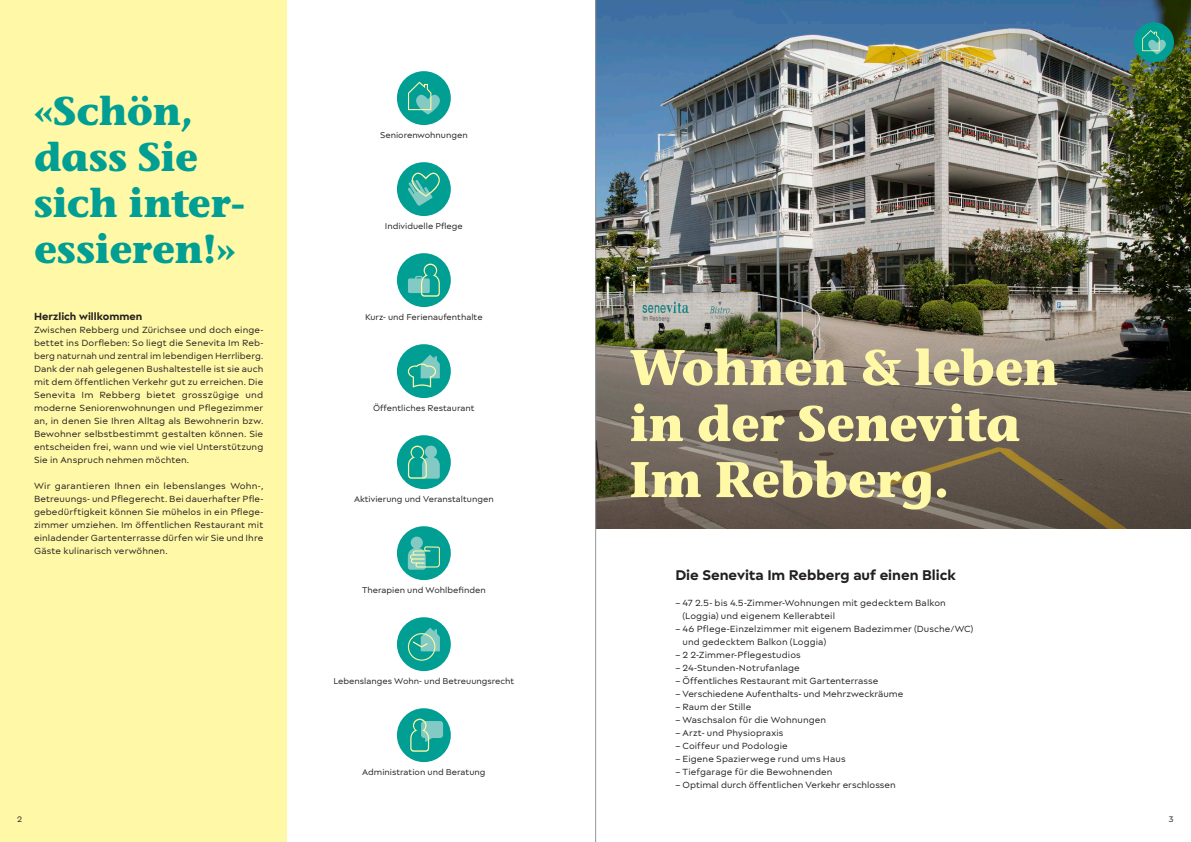
<style>
.page{position:relative;width:1191px;height:842px;background:#fff}
.page>*{position:absolute;margin:0;border:0;box-sizing:border-box;transform-origin:0 0}
.t1{font:700 50px/56px "Stone Informal ITC Pro";letter-spacing:-.005em;color:#fff8a6}
.t2{font:700 40px/46px "Stone Informal ITC Pro";letter-spacing:-.005em;color:#009e93}
.Untertitel_2{font:700 15px "Matteo";color:#231f20}
.Untertitel{font:700 11px "Matteo";letter-spacing:.005em;color:#231f20}
.Lauftext_Block{font:9.5px/13px "Matteo";letter-spacing:.01em;color:#231f20;text-align:justify}
.t3{font:9px "Matteo";color:#231f20}
.t4{font:8.5px "Matteo";color:#231f20}
</style>
<div class="page">
<div style="left:0;top:0;width:286px;height:842px;background:#fff8a6"></div>
<img style="left:596px;top:0;width:595px;height:281px">
<img style="left:596px;top:281px;width:595px;height:247px">
<div style="left:1134px;top:22px;width:40px;height:40px;background:#009e93;border-radius:50%"></div>
<svg style="left:1142px;top:30px;width:24px;height:24px"></svg>
<div style="left:397px;top:344px;width:54px;height:54px;background:#009e93;border-radius:50%"></div>
<svg style="left:408px;top:355px;width:32px;height:33px"></svg>
<div style="left:397px;top:526px;width:54px;height:54px;background:#009e93;border-radius:50%"></div>
<svg style="left:408px;top:537px;width:32px;height:33px"></svg>
<div style="left:397px;top:617px;width:54px;height:54px;background:#009e93;border-radius:50%"></div>
<svg style="left:408px;top:628px;width:32px;height:33px"></svg>
<div style="left:397px;top:708px;width:54px;height:54px;background:#009e93;border-radius:50%"></div>
<svg style="left:410px;top:719px;width:33px;height:33px"></svg>
<div style="left:397px;top:71px;width:54px;height:54px;background:#009e93;border-radius:50%"></div>
<svg style="left:408px;top:82px;width:32px;height:33px"></svg>
<div style="left:397px;top:162px;width:54px;height:54px;background:#009e93;border-radius:50%"></div>
<svg style="left:408px;top:172px;width:32px;height:34px"></svg>
<div style="left:397px;top:253px;width:54px;height:54px;background:#009e93;border-radius:50%"></div>
<svg style="left:408px;top:264px;width:32px;height:33px"></svg>
<div style="left:397px;top:435px;width:54px;height:54px;background:#009e93;border-radius:50%"></div>
<svg style="left:408px;top:445px;width:32px;height:34px"></svg>
<hr style="left:595px;top:0;width:1px;height:842px;background:#939598">
<p class="t2" style="left:34px;top:88px;width:213px">«Schön, dass Sie sich inter&shy;essieren!»</p>
<p class="Untertitel" style="left:34px;top:310px;width:110px">Herzlich willkommen</p>
<p class="Lauftext_Block" style="left:34px;top:323px;width:231px">Zwischen Rebberg und Zürichsee und doch einge&shy;bettet ins Dorfleben: So liegt die Senevita Im Reb&shy;berg naturnah und zentral im lebendigen Herrliberg.<br>Dank der nah gelegenen Bushaltestelle ist sie auch mit dem öffentlichen Verkehr gut zu erreichen. Die Senevita Im Rebberg bietet grosszügige und moderne Seniorenwohnungen und Pflegezimmer an, in denen Sie Ihren Alltag als Bewohnerin bzw.<br>Bewohner selbstbestimmt gestalten können. Sie entscheiden frei, wann und wie viel Unterstützung Sie in Anspruch nehmen möchten.</p>
<p class="Lauftext_Block" style="left:34px;top:479px;width:231px">Wir garantieren Ihnen ein lebenslanges Wohn-, Betreuungs- und Pflegerecht. Bei dauerhafter Pfle&shy;gebedürftigkeit können Sie mühelos in ein Pflege&shy;zimmer umziehen. Im öffentlichen Restaurant mit einladender Gartenterrasse dürfen wir Sie und Ihre Gäste kulinarisch verwöhnen.</p>
<p class="t3" style="left:380px;top:130px;width:89px">Seniorenwohnungen</p>
<p class="t3" style="left:385px;top:221px;width:79px">Individuelle Pflege</p>
<p class="t3" style="left:365px;top:312px;width:119px">Kurz- und Ferienaufenthalte</p>
<p class="t3" style="left:373px;top:403px;width:103px">Öffentliches Restaurant</p>
<p class="t3" style="left:354px;top:494px;width:141px">Aktivierung und Veranstaltungen</p>
<p class="t3" style="left:362px;top:585px;width:125px">Therapien und Wohlbefinden</p>
<p class="t3" style="left:333px;top:676px;width:182px">Lebenslanges Wohn- und Betreuungsrecht</p>
<p class="t3" style="left:362px;top:767px;width:125px">Administration und Beratung</p>
<p class="t1" style="left:629px;top:340px;width:430px">Wohnen &amp; leben in der Senevita</p>
<p class="t1" style="left:629px;top:452px;width:321px">Im Rebberg.</p>
<p class="Untertitel_2" style="left:675px;top:566px;width:282px">Die Senevita Im Rebberg auf einen Blick</p>
<p class="Lauftext_Block" style="left:682px;top:596px;width:265px;text-indent:-7px">– 47 2.5- bis 4.5-Zimmer-Wohnungen mit gedecktem Balkon (Loggia) und eigenem Kellerabteil</p>
<p class="Lauftext_Block" style="left:682px;top:622px;width:292px;text-indent:-7px">– 46 Pflege-Einzelzimmer mit eigenem Badezimmer (Dusche/WC) und gedecktem Balkon (Loggia)</p>
<p class="Lauftext_Block" style="left:675px;top:648px;width:127px">– 2 2-Zimmer-Pflegestudios</p>
<p class="Lauftext_Block" style="left:675px;top:661px;width:126px">– 24-Stunden-Notrufanlage</p>
<p class="Lauftext_Block" style="left:675px;top:674px;width:204px">– Öffentliches Restaurant mit Gartenterrasse</p>
<p class="Lauftext_Block" style="left:675px;top:687px;width:230px">– Verschiedene Aufenthalts- und Mehrzweckräume</p>
<p class="Lauftext_Block" style="left:675px;top:700px;width:77px">– Raum der Stille</p>
<p class="Lauftext_Block" style="left:675px;top:713px;width:152px">– Waschsalon für die Wohnungen</p>
<p class="Lauftext_Block" style="left:675px;top:726px;width:110px">– Arzt- und Physiopraxis</p>
<p class="Lauftext_Block" style="left:675px;top:739px;width:114px">– Coiffeur und Podologie</p>
<p class="Lauftext_Block" style="left:675px;top:752px;width:172px">– Eigene Spazierwege rund ums Haus</p>
<p class="Lauftext_Block" style="left:675px;top:765px;width:159px">– Tiefgarage für die Bewohnenden</p>
<p class="Lauftext_Block" style="left:675px;top:778px;width:222px">– Optimal durch öffentlichen Verkehr erschlossen</p>
<p class="t4" style="left:17px;top:814px;width:7px">2</p>
<p class="t4" style="left:1168px;top:814px;width:7px">3</p>
</div>
